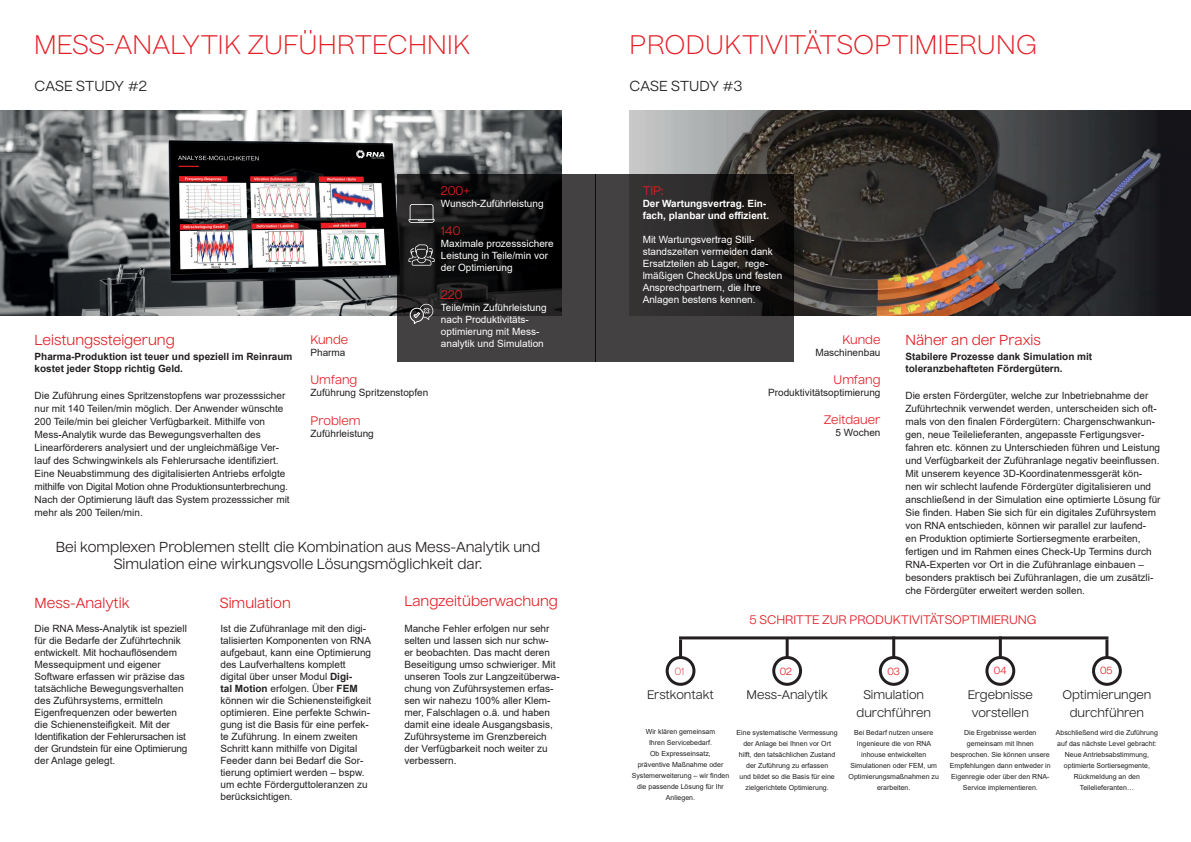
<style>
.page{position:relative;width:1191px;height:842px;background:#fff}
.page>*{position:absolute;margin:0;border:0;box-sizing:border-box;transform-origin:0 0}
.t1{font:300 26px "Nuckle";letter-spacing:.01em;color:#e41e25}
.t2{font:14px/16.8px "Nuckle";color:#231f20;text-align:center}
.t3{font:14px "Nuckle";color:#e01e25}
.t4{font:12px/18px "Nuckle";color:#231f20;text-align:center}
.t5{font:12px "Nuckle";color:#e41e25}
.t6{font:12px "Nuckle";color:#e01e25}
.t7{font:10px/12px "Arial";color:#231f20}
.t8{font:10px/12px "Arial";color:#fff}
.t9{font:700 10px/12px "Arial";color:#231f20}
.t10{font:700 10px/12px "Arial";color:#fff}
.t11{font:10px "Nuckle";color:#e41e25}
.t12{font:300 10px "Nuckle";color:#e41e25}
.t13{font:7px/11px "Arial";color:#231f20;text-align:center}
.s1{font-weight:700}
</style>
<div class="page">
<img style="left:0;top:110px;width:561px;height:205px">
<svg style="left:397px;top:174px;width:198px;height:187px;background:#252425"></svg>
<svg style="left:408px;top:244px;width:27px;height:22px"></svg>
<svg style="left:408px;top:204px;width:27px;height:19px"></svg>
<svg style="left:410px;top:304px;width:23px;height:20px"></svg>
<img style="left:629px;top:110px;width:562px;height:205px">
<hr style="left:679px;top:636px;width:429px;height:3px;background:#231f20">
<div style="left:665px;top:656px;width:30px;height:30px;border:3px solid #231f20;border-radius:50%"></div>
<hr style="left:679px;top:639px;width:3px;height:18px;background:#231f20">
<div style="left:772px;top:656px;width:30px;height:30px;border:3px solid #231f20;border-radius:50%"></div>
<hr style="left:785px;top:638px;width:3px;height:20px;background:#231f20">
<hr style="left:998px;top:636px;width:3px;height:21px;background:#231f20">
<div style="left:985px;top:656px;width:30px;height:30px;border:3px solid #231f20;border-radius:50%"></div>
<hr style="left:1105px;top:639px;width:3px;height:19px;background:#231f20">
<div style="left:1092px;top:656px;width:29px;height:30px;border:3px solid #231f20;border-radius:50%"></div>
<hr style="left:892px;top:636px;width:3px;height:22px;background:#231f20">
<div style="left:879px;top:656px;width:29px;height:30px;border:3px solid #231f20;border-radius:50%"></div>
<svg style="left:595px;top:174px;width:199px;height:187px;background:#302e2e"></svg>
<h1 class="t1" style="left:34px;top:29px;width:437px">MESS-ANALYTIK ZUFÜHRTECHNIK</h1>
<h2 class="t2" style="left:35px;top:77px;width:114px">CASE STUDY #2</h2>
<h2 class="t3" style="left:35px;top:332px;width:142px">Leistungssteigerung</h2>
<p class="t9" style="left:35px;top:351px;width:259px">Pharma-Produktion ist teuer und speziell im Reinraum kostet jeder Stopp richtig Geld.</p>
<p class="t7" style="left:35px;top:389px;width:257px;line-height:13px">Die Zuführung eines Spritzenstopfens war prozesssicher nur mit 140 Teilen/min möglich. Der Anwender wünschte 200 Teile/min bei gleicher Verfügbarkeit. Mithilfe von Mess-Analytik wurde das Bewegungsverhalten des Linearförderers analysiert und der ungleichmäßige Ver&shy;lauf des Schwingwinkels als Fehlerursache identifiziert.<br>Eine Neuabstimmung des digitalisierten Antriebs erfolgte mithilfe von Digital Motion ohne Produktionsunterbrechung.<br>Nach der Optimierung läuft das System prozesssicher mit mehr als 200 Teilen/min.</p>
<p class="t5" style="left:310px;top:332px;width:39px">Kunde</p>
<p class="t7" style="left:310px;top:346px;width:37px">Pharma</p>
<p class="t5" style="left:310px;top:373px;width:48px">Umfang</p>
<p class="t7" style="left:310px;top:387px;width:119px">Zuführung Spritzenstopfen</p>
<p class="t5" style="left:310px;top:413px;width:51px">Problem</p>
<p class="t7" style="left:310px;top:427px;width:65px">Zuführleistung</p>
<p class="t5" style="left:441px;top:183px;width:31px">200+</p>
<p class="t8" style="left:441px;top:197px;width:104px">Wunsch-Zuführleistung</p>
<p class="t5" style="left:441px;top:223px;width:21px">140</p>
<p class="t8" style="left:441px;top:237px;width:114px">Maximale prozesssichere<br>Leistung in Teile/min vor der Optimierung</p>
<p class="t5" style="left:441px;top:288px;width:23px">220</p>
<p class="t8" style="left:441px;top:302px;width:107px">Teile/min Zuführleistung nach Produktivitäts&shy;optimierung mit Mess&shy;analytik und Simulation</p>
<h2 class="t2" style="left:56px;top:539px;width:486px">Bei komplexen Problemen stellt die Kombination aus Mess-Analytik und<br>Simulation eine wirkungsvolle Lösungsmöglichkeit dar.</h2>
<h2 class="t3" style="left:35px;top:594px;width:96px">Mess-Analytik</h2>
<h2 class="t3" style="left:220px;top:594px;width:72px">Simulation</h2>
<h2 class="t3" style="left:404px;top:592px;width:155px">Langzeitüberwachung</h2>
<p class="t7" style="left:35px;top:623px;width:154px">Die RNA Mess-Analytik ist speziell für die Bedarfe der Zuführtechnik entwickelt. Mit hochauflösendem<br>Messequipment und eigener<br>Software erfassen wir präzise das tatsächliche Bewegungsverhalten des Zuführsystems, ermitteln<br>Eigenfrequenzen oder bewerten die Schienensteifigkeit. Mit der<br>Identifikation der Fehlerursachen ist der Grundstein für eine Optimierung der Anlage gelegt.</p>
<p class="t7" style="left:220px;top:623px;width:152px">Ist die Zuführanlage mit den digi&shy;talisierten Komponenten von RNA aufgebaut, kann eine Optimierung des Laufverhaltens komplett digital über unser Modul <span class="s1">Digi-<br>tal Motion</span> erfolgen. Über <span class="s1">FEM </span>können wir die Schienensteifigkeit optimieren. Eine perfekte Schwin&shy;gung ist die Basis für eine perfek&shy;te Zuführung. In einem zweiten<br>Schritt kann mithilfe von Digital<br>Feeder dann bei Bedarf die Sor&shy;tierung optimiert werden – bspw. um echte Förderguttoleranzen zu berücksichtigen.</p>
<p class="t7" style="left:404px;top:623px;width:157px">Manche Fehler erfolgen nur sehr selten und lassen sich nur schw&shy;er beobachten. Das macht deren<br>Beseitigung umso schwieriger. Mit unseren Tools zur Langzeitüberwa&shy;chung von Zuführsystemen erfas&shy;sen wir nahezu 100% aller Klem&shy;mer, Falschlagen o.ä. und haben damit eine ideale Ausgangsbasis,<br>Zuführsysteme im Grenzbereich der Verfügbarkeit noch weiter zu verbessern.</p>
<h1 class="t1" style="left:629px;top:29px;width:408px">PRODUKTIVITÄTSOPTIMIERUNG</h1>
<h2 class="t2" style="left:629px;top:77px;width:114px">CASE STUDY #3</h2>
<p class="t5" style="left:642px;top:183px;width:22px">TIP:</p>
<p class="t10" style="left:642px;top:197px;width:128px">Der Wartungsvertrag. Ein&shy;fach, planbar und effizient.</p>
<p class="t8" style="left:642px;top:233px;width:141px">Mit Wartungsvertrag Still&shy;standszeiten vermeiden dank<br>Ersatzteilen ab Lager, rege&shy;lmäßigen CheckUps und festen<br>Ansprechpartnern, die Ihre<br>Anlagen bestens kennen.</p>
<p class="t5" style="left:842px;top:332px;width:39px">Kunde</p>
<p class="t7" style="left:815px;top:346px;width:67px">Maschinenbau</p>
<p class="t5" style="left:833px;top:372px;width:48px">Umfang</p>
<p class="t7" style="left:768px;top:386px;width:114px">Produktivitätsoptimierung</p>
<p class="t5" style="left:823px;top:413px;width:58px">Zeitdauer</p>
<p class="t7" style="left:835px;top:427px;width:46px">5 Wochen</p>
<h2 class="t3" style="left:905px;top:332px;width:137px">Näher an der Praxis</h2>
<p class="t9" style="left:905px;top:351px;width:188px">Stabilere Prozesse dank Simulation mit toleranzbehafteten Fördergütern.</p>
<p class="t7" style="left:905px;top:388px;width:257px;line-height:13px">Die ersten Fördergüter, welche zur Inbetriebnahme der Zuführtechnik verwendet werden, unterscheiden sich oft&shy;mals von den finalen Fördergütern: Chargenschwankun&shy;gen, neue Teilelieferanten, angepasste Fertigungsver&shy;fahren etc. können zu Unterschieden führen und Leistung und Verfügbarkeit der Zuführanlage negativ beeinflussen.<br>Mit unserem keyence 3D-Koordinatenmessgerät kön&shy;nen wir schlecht laufende Fördergüter digitalisieren und anschließend in der Simulation eine optimierte Lösung für Sie finden. Haben Sie sich für ein digitales Zuführsystem von RNA entschieden, können wir parallel zur laufend-<br>en Produktion optimierte Sortiersegmente erarbeiten, fertigen und im Rahmen eines Check-Up Termins durch RNA-Experten vor Ort in die Zuführanlage einbauen – besonders praktisch bei Zuführanlagen, die um zusätzli&shy;che Fördergüter erweitert werden sollen.</p>
<p class="t6" style="left:749px;top:613px;width:288px">5 SCHRITTE ZUR PRODUKTIVITÄTSOPTIMIERUNG</p>
<p class="t12" style="left:675px;top:665px;width:11px">01</p>
<p class="t4" style="left:647px;top:686px;width:68px">Erstkontakt</p>
<p class="t13" style="left:631px;top:726px;width:99px">Wir klären gemeinsam<br>Ihren Servicebedarf.<br>Ob Expresseinsatz,<br>präventive Maßnahme oder<br>Systemerweiterung – wir finden die passende Lösung für Ihr<br>Anliegen.</p>
<p class="t11" style="left:780px;top:665px;width:14px">02</p>
<p class="t4" style="left:746px;top:686px;width:83px">Mess-Analytik</p>
<p class="t13" style="left:736px;top:727px;width:103px">Eine systematische Vermessung der Anlage bei Ihnen vor Ort hilft, den tatsächlichen Zustand der Zuführung zu erfassen<br>und bildet so die Basis für eine zielgerichtete Optimierung.</p>
<p class="t11" style="left:887px;top:665px;width:14px">03</p>
<p class="t4" style="left:856px;top:686px;width:76px">Simulation durchführen</p>
<p class="t13" style="left:848px;top:727px;width:92px">Bei Bedarf nutzen unsere<br>Ingenieure die von RNA inhouse entwickelten<br>Simulationen oder FEM, um<br>Optimierungsmaßnahmen zu erarbeiten.</p>
<p class="t11" style="left:993px;top:665px;width:14px">04</p>
<p class="t4" style="left:967px;top:686px;width:67px">Ergebnisse vorstellen</p>
<p class="t13" style="left:950px;top:726px;width:102px">Die Ergebnisse werden gemeinsam mit Ihnen besprochen. Sie können unsere<br>Empfehlungen dann entweder in<br>Eigenregie oder über den RNA-<br>Service implementieren.</p>
<p class="t11" style="left:1100px;top:665px;width:14px">05</p>
<p class="t4" style="left:1062px;top:686px;width:90px">Optimierungen durchführen</p>
<p class="t13" style="left:1056px;top:726px;width:104px">Abschließend wird die Zuführung auf das nächste Level gebracht:<br>Neue Antriebsabstimmung, optimierte Sortiersegmente,<br>Rückmeldung an den<br>Teilelieferanten…</p>
</div>
